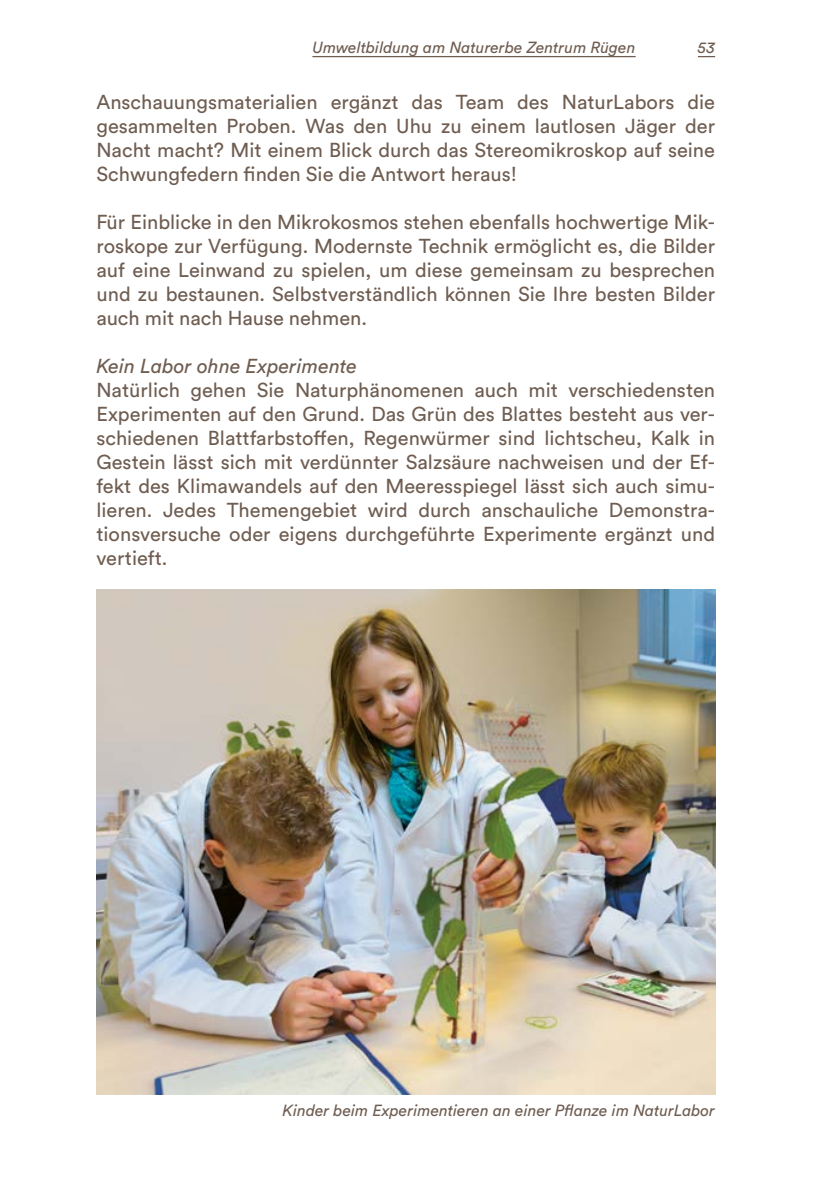
<style>
.page{position:relative;width:840px;height:1191px;background:#fff}
.page>*{position:absolute;margin:0;border:0;box-sizing:border-box;transform-origin:0 0}
.t1{font:20px/24px "Circular Pro";color:#6f5d51;text-align:justify}
.t2{font:italic 20px "Circular Pro";color:#6f5d51}
.t3{font:italic 16px "Circular Pro";color:#6f5d51}
</style>
<div class="page">
<svg style="left:697px;top:56px;width:17px;height:1px"></svg>
<img style="left:96px;top:589px;width:618px;height:505px">
<hr style="left:312px;top:56px;width:323px;height:1px;background:#6f5d51">
<p class="t3" style="left:312px;top:37px;width:324px">Umweltbildung am Naturerbe Zentrum Rügen</p>
<p class="t3" style="left:697px;top:37px;width:19px">53</p>
<p class="t1" style="left:96px;top:89px;width:619px">Anschauungsmaterialien ergänzt das Team des NaturLabors die gesammelten Proben. Was den Uhu zu einem lautlosen Jäger der Nacht macht? Mit einem Blick durch das Stereomikroskop auf seine Schwungfedern finden Sie die Antwort heraus!</p>
<p class="t1" style="left:96px;top:209px;width:620px">Für Einblicke in den Mikrokosmos stehen ebenfalls hochwertige Mik&shy;roskope zur Verfügung. Modernste Technik ermöglicht es, die Bilder auf eine Leinwand zu spielen, um diese gemeinsam zu besprechen und zu bestaunen. Selbstverständlich können Sie Ihre besten Bilder auch mit nach Hause nehmen.</p>
<p class="t2" style="left:96px;top:353px;width:262px">Kein Labor ohne Experimente</p>
<p class="t1" style="left:96px;top:377px;width:620px">Natürlich gehen Sie Naturphänomenen auch mit verschiedensten Experimenten auf den Grund. Das Grün des Blattes besteht aus ver&shy;schiedenen Blattfarbstoffen, Regenwürmer sind lichtscheu, Kalk in Gestein lässt sich mit verdünnter Salzsäure nachweisen und der Ef&shy;fekt des Klimawandels auf den Meeresspiegel lässt sich auch simu&shy;lieren. Jedes Themengebiet wird durch anschauliche Demonstra&shy;tionsversuche oder eigens durchgeführte Experimente ergänzt und vertieft.</p>
<p class="t3" style="left:282px;top:1099px;width:434px">Kinder beim Experimentieren an einer Pflanze im NaturLabor</p>
</div>
